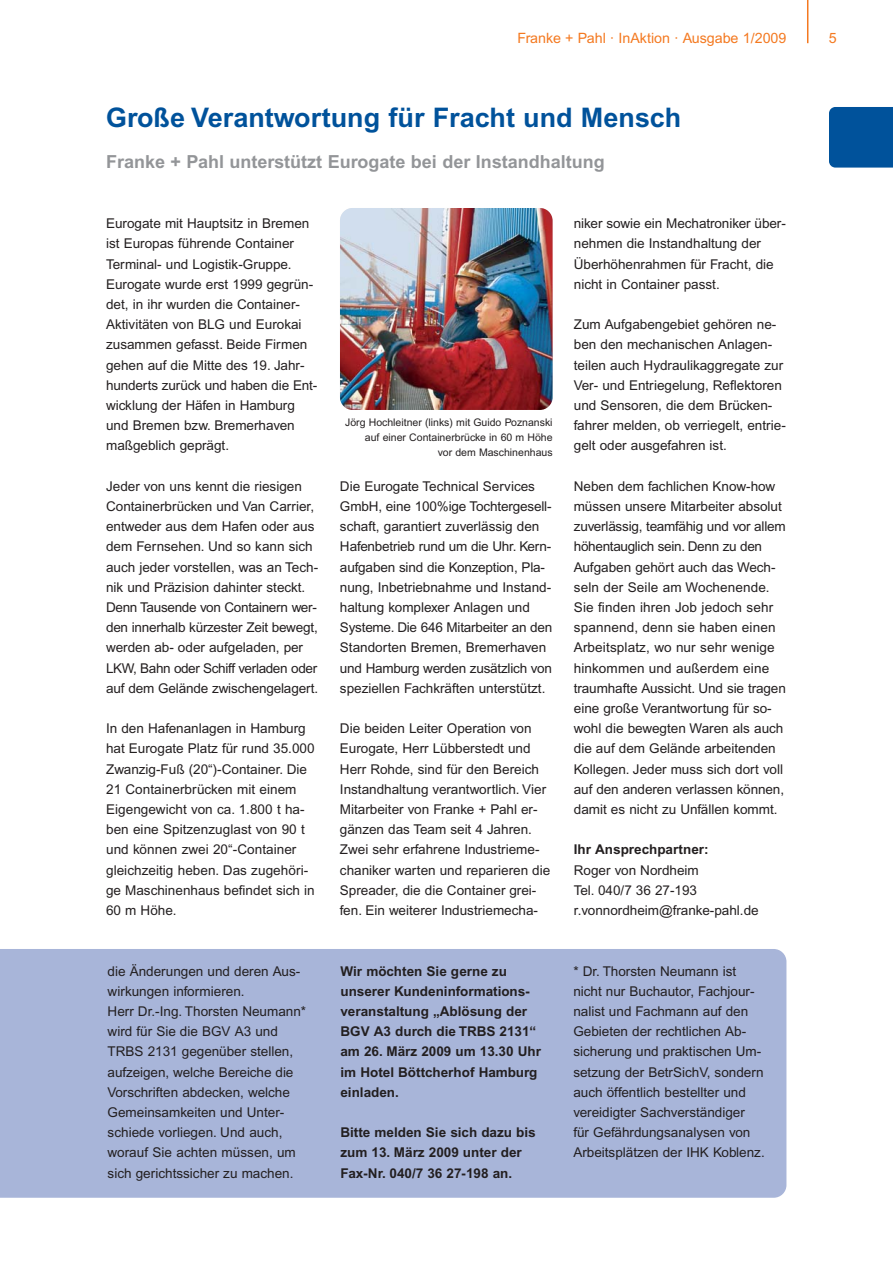
<style>
.page{position:relative;width:893px;height:1263px;background:#fff}
.page>*{position:absolute;margin:0;border:0;box-sizing:border-box;transform-origin:0 0}
.t1{font:700 27px "Arial";color:#00529b}
.t2{font:700 18px "Arial";color:#939598}
.t3{font:14.25px "Arial";color:#f47920}
.t4{font:13.5px/20.2px "Arial";color:#231f20}
.t5{font:700 13.5px/20.2px "Arial";color:#231f20}
.t6{font:10.5px/15px "Arial";color:#231f20;text-align:right}
</style>
<div class="page">
<hr style="left:807px;top:1px;width:1px;height:42px;background:#f47920">
<div style="left:829px;top:107px;width:64px;height:61px;background:#00529b"></div>
<div style="left:0;top:949px;width:786px;height:249px;background:#a8b5d9"></div>
<img style="left:340px;top:208px;width:213px;height:202px;border-radius:13px">
<p class="t3" style="left:518px;top:33px;width:270px">Franke + Pahl · InAktion · Ausgabe 1/2009</p>
<p class="t3" style="left:829px;top:33px;width:9px">5</p>
<h1 class="t1" style="left:106px;top:108px;width:577px">Große Verantwortung für Fracht und Mensch</h1>
<h2 class="t2" style="left:106px;top:155px;width:500px">Franke + Pahl unterstützt Eurogate bei der Instandhaltung</h2>
<p class="t4" style="left:106px;top:215px;width:213px">Eurogate mit Hauptsitz in Bremen ist Europas führende Container<br>Terminal- und Logistik-Gruppe.<br>Eurogate wurde erst 1999 gegrün&shy;det, in ihr wurden die Container-<br>Aktivitäten von BLG und Eurokai zusammen gefasst. Beide Firmen gehen auf die Mitte des 19. Jahr&shy;hunderts zurück und haben die Ent&shy;wicklung der Häfen in Hamburg und Bremen bzw. Bremerhaven maßgeblich geprägt.</p>
<p class="t4" style="left:106px;top:477px;width:214px">Jeder von uns kennt die riesigen Containerbrücken und Van Carrier, entweder aus dem Hafen oder aus dem Fernsehen. Und so kann sich auch jeder vorstellen, was an Tech&shy;nik und Präzision dahinter steckt.<br>Denn Tausende von Containern wer&shy;den innerhalb kürzester Zeit bewegt, werden ab- oder aufgeladen, per LKW, Bahn oder Schiff verladen oder auf dem Gelände zwischengelagert.</p>
<p class="t4" style="left:106px;top:719px;width:210px">In den Hafenanlagen in Hamburg hat Eurogate Platz für rund 35.000<br>Zwanzig-Fuß (20“)-Container. Die<br>21 Containerbrücken mit einem<br>Eigengewicht von ca. 1.800 t ha&shy;ben eine Spitzenzuglast von 90 t und können zwei 20“-Container gleichzeitig heben. Das zugehöri&shy;ge Maschinenhaus befindet sich in<br>60 m Höhe.</p>
<p class="t6" style="left:345px;top:416px;width:209px">Jörg Hochleitner (links) mit Guido Poznanski auf einer Containerbrücke in 60 m Höhe<br>vor dem Maschinenhaus</p>
<p class="t4" style="left:340px;top:477px;width:214px">Die Eurogate Technical Services GmbH, eine 100%ige Tochtergesell&shy;schaft, garantiert zuverlässig den Hafenbetrieb rund um die Uhr. Kern&shy;aufgaben sind die Konzeption, Pla&shy;nung, Inbetriebnahme und Instand&shy;haltung komplexer Anlagen und Systeme. Die 646 Mitarbeiter an den Standorten Bremen, Bremerhaven und Hamburg werden zusätzlich von speziellen Fachkräften unterstützt.</p>
<p class="t4" style="left:340px;top:719px;width:212px">Die beiden Leiter Operation von Eurogate, Herr Lübberstedt und Herr Rohde, sind für den Bereich Instandhaltung verantwortlich. Vier Mitarbeiter von Franke + Pahl er&shy;gänzen das Team seit 4 Jahren.<br>Zwei sehr erfahrene Industrieme&shy;chaniker warten und reparieren die Spreader, die die Container grei&shy;fen. Ein weiterer Industriemecha-</p>
<p class="t4" style="left:108px;top:962px;width:200px">die Änderungen und deren Aus&shy;wirkungen informieren.<br>Herr Dr.-Ing. Thorsten Neumann* wird für Sie die BGV A3 und<br>TRBS 2131 gegenüber stellen, aufzeigen, welche Bereiche die<br>Vorschriften abdecken, welche<br>Gemeinsamkeiten und Unter&shy;schiede vorliegen. Und auch, worauf Sie achten müssen, um sich gerichtssicher zu machen.</p>
<p class="t5" style="left:340px;top:962px;width:202px">Wir möchten Sie gerne zu unserer Kundeninformations&shy;veranstaltung „Ablösung der<br>BGV A3 durch die TRBS 2131“ am 26. März 2009 um 13.30 Uhr im Hotel Böttcherhof Hamburg einladen.</p>
<p class="t5" style="left:340px;top:1123px;width:197px">Bitte melden Sie sich dazu bis zum 13. März 2009 unter der<br>Fax-Nr. 040/7 36 27-198 an.</p>
<p class="t4" style="left:574px;top:215px;width:213px">niker sowie ein Mechatroniker über&shy;nehmen die Instandhaltung der<br>Überhöhenrahmen für Fracht, die nicht in Container passt.</p>
<p class="t4" style="left:574px;top:316px;width:213px">Zum Aufgabengebiet gehören ne&shy;ben den mechanischen Anlagen&shy;teilen auch Hydraulikaggregate zur Ver- und Entriegelung, Reflektoren und Sensoren, die dem Brücken&shy;fahrer melden, ob verriegelt, entrie&shy;gelt oder ausgefahren ist.</p>
<p class="t4" style="left:574px;top:477px;width:214px">Neben dem fachlichen Know-how müssen unsere Mitarbeiter absolut zuverlässig, teamfähig und vor allem höhentauglich sein. Denn zu den<br>Aufgaben gehört auch das Wech&shy;seln der Seile am Wochenende.<br>Sie finden ihren Job jedoch sehr spannend, denn sie haben einen<br>Arbeitsplatz, wo nur sehr wenige hinkommen und außerdem eine traumhafte Aussicht. Und sie tragen eine große Verantwortung für so&shy;wohl die bewegten Waren als auch die auf dem Gelände arbeitenden<br>Kollegen. Jeder muss sich dort voll auf den anderen verlassen können, damit es nicht zu Unfällen kommt.</p>
<p class="t5" style="left:574px;top:841px;width:136px">Ihr Ansprechpartner:</p>
<p class="t4" style="left:574px;top:861px;width:186px">Roger von Nordheim<br>Tel. 040/7 36 27-193 r.vonnordheim@franke-pahl.de</p>
<p class="t4" style="left:573px;top:962px;width:193px">* Dr. Thorsten Neumann ist nicht nur Buchautor, Fachjour&shy;nalist und Fachmann auf den<br>Gebieten der rechtlichen Ab&shy;sicherung und praktischen Um&shy;setzung der BetrSichV, sondern auch öffentlich bestellter und vereidigter Sachverständiger<br>für Gefährdungsanalysen von<br>Arbeitsplätzen der IHK Koblenz.</p>
</div>
